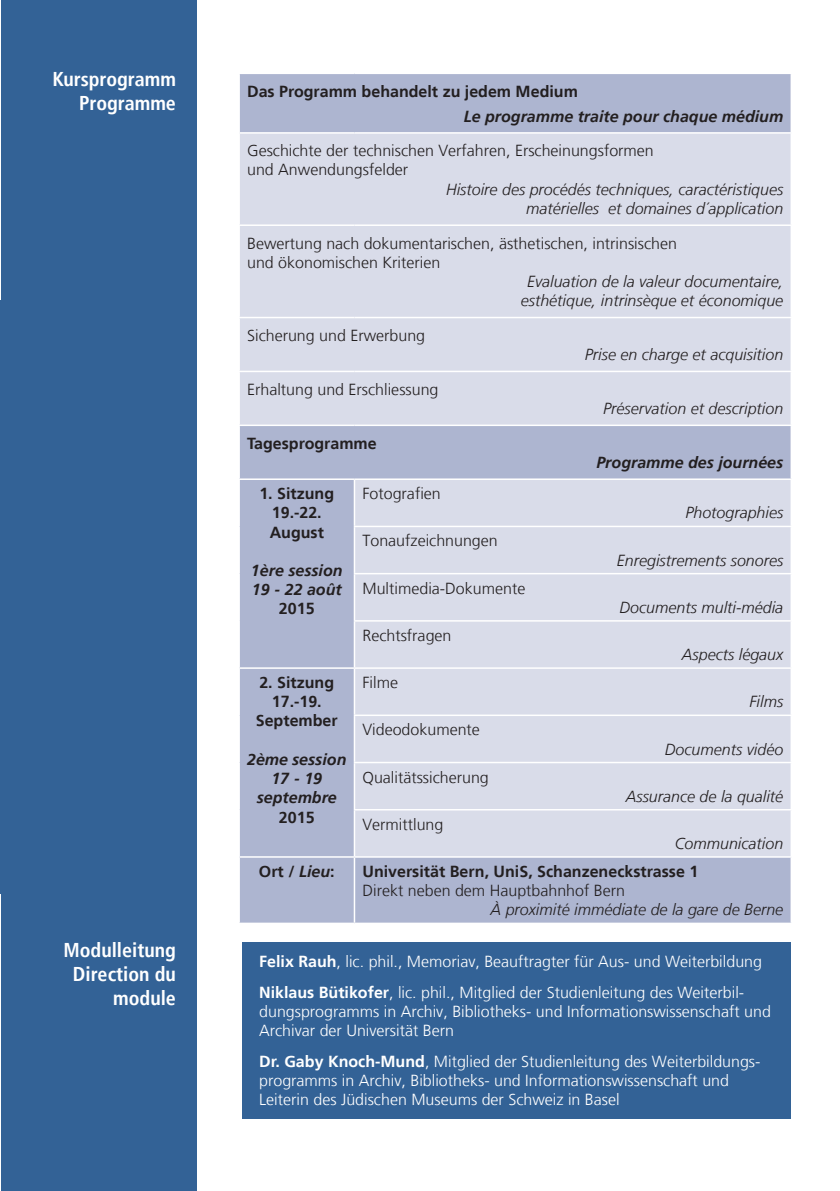
<style>
.page{position:relative;width:840px;height:1191px;background:#fff}
.page>*{position:absolute;margin:0;border:0;box-sizing:border-box;transform-origin:0 0}
.t1{font:700 condensed 20px/24px "Frutiger";color:#fff;text-align:right}
.t2{font:300 16px/19.2px "Frutiger";color:#fff}
.t3{font:italic 300 16px/19.2px "Frutiger";color:#231f20;text-align:right}
.t4{font:300 16px/19.2px "Frutiger";color:#231f20}
.t5{font:700 16px/19.2px "Frutiger";color:#231f20;text-align:center}
.t6{font:italic 700 16px/19.2px "Frutiger";color:#231f20}
.s1{font-style:italic}
.s2{font-weight:700}
</style>
<div class="page">
<div style="left:1px;top:0;width:195px;height:1191px;background:#336296"></div>
<hr style="left:0;top:300px;width:1px;height:593px;background:#336296">
<div style="left:242px;top:942px;width:548px;height:177px;background:#336296"></div>
<div style="left:240px;top:74px;width:550px;height:848px;background:#adb5d0"></div>
<svg style="left:240px;top:134px;width:550px;height:722px;background:#d1d5e4"></svg>
<hr style="left:238px;top:132px;width:116px;height:2px;background:#fff">
<hr style="left:354px;top:132px;width:437px;height:2px;background:#fff">
<hr style="left:238px;top:224px;width:116px;height:2px;background:#fff">
<hr style="left:354px;top:224px;width:437px;height:2px;background:#fff">
<hr style="left:238px;top:317px;width:116px;height:1px;background:#fff">
<hr style="left:354px;top:317px;width:437px;height:1px;background:#fff">
<hr style="left:238px;top:371px;width:116px;height:1px;background:#fff">
<hr style="left:354px;top:371px;width:437px;height:1px;background:#fff">
<hr style="left:238px;top:424px;width:116px;height:2px;background:#fff">
<hr style="left:354px;top:424px;width:437px;height:2px;background:#fff">
<hr style="left:238px;top:478px;width:116px;height:2px;background:#fff">
<hr style="left:354px;top:478px;width:437px;height:2px;background:#fff">
<hr style="left:353px;top:480px;width:2px;height:46px;background:#fff">
<hr style="left:353px;top:526px;width:438px;height:1px;background:#fff">
<hr style="left:353px;top:527px;width:2px;height:46px;background:#fff">
<hr style="left:353px;top:573px;width:438px;height:1px;background:#fff">
<hr style="left:353px;top:574px;width:2px;height:46px;background:#fff">
<hr style="left:353px;top:620px;width:438px;height:1px;background:#fff">
<hr style="left:353px;top:621px;width:2px;height:46px;background:#fff">
<hr style="left:238px;top:667px;width:116px;height:2px;background:#fff">
<hr style="left:354px;top:667px;width:437px;height:2px;background:#fff">
<hr style="left:353px;top:669px;width:2px;height:45px;background:#fff">
<hr style="left:353px;top:714px;width:438px;height:2px;background:#fff">
<hr style="left:353px;top:716px;width:2px;height:46px;background:#fff">
<hr style="left:353px;top:762px;width:438px;height:1px;background:#fff">
<hr style="left:353px;top:763px;width:2px;height:46px;background:#fff">
<hr style="left:353px;top:809px;width:438px;height:1px;background:#fff">
<hr style="left:353px;top:810px;width:2px;height:46px;background:#fff">
<hr style="left:238px;top:856px;width:116px;height:1px;background:#fff">
<hr style="left:354px;top:856px;width:437px;height:1px;background:#fff">
<hr style="left:353px;top:857px;width:2px;height:65px;background:#fff">
<p class="t1" style="left:52px;top:67px;width:125px">Kursprogramm<br>Programme</p>
<p class="t1" style="left:63px;top:938px;width:114px">Modulleitung<br>Direction du module</p>
<p class="t5" style="left:247px;top:82px;width:332px">Das Programm behandelt zu jedem Medium</p>
<p class="t6" style="left:463px;top:106px;width:321px">Le programme traite pour chaque médium</p>
<p class="t4" style="left:247px;top:141px;width:408px">Geschichte der technischen Verfahren, Erscheinungsformen und Anwendungsfelder</p>
<p class="t3" style="left:446px;top:180px;width:338px">Histoire des procédés techniques, caractéristiques matérielles et domaines d´application</p>
<p class="t4" style="left:247px;top:234px;width:431px">Bewertung nach dokumentarischen, ästhetischen, intrinsischen und ökonomischen Kriterien</p>
<p class="t3" style="left:520px;top:272px;width:264px;text-align:center">Evaluation de la valeur documentaire, esthétique, intrinsèque et économique</p>
<p class="t4" style="left:247px;top:326px;width:179px">Sicherung und Erwerbung</p>
<p class="t3" style="left:584px;top:345px;width:200px">Prise en charge et acquisition</p>
<p class="t4" style="left:247px;top:380px;width:193px">Erhaltung und Erschliessung</p>
<p class="t3" style="left:603px;top:399px;width:181px">Préservation et description</p>
<p class="t5" style="left:247px;top:433px;width:131px">Tagesprogramme</p>
<p class="t6" style="left:596px;top:453px;width:188px">Programme des journées</p>
<p class="t5" style="left:259px;top:484px;width:76px">1. Sitzung<br>19.-22.<br>August</p>
<p class="t6" style="left:251px;top:561px;width:93px">1ère session<br>19 - 22 août</p>
<p class="t5" style="left:279px;top:599px;width:37px">2015</p>
<p class="t4" style="left:362px;top:484px;width:80px">Fotografien</p>
<p class="t3" style="left:685px;top:503px;width:99px">Photographies</p>
<p class="t4" style="left:362px;top:531px;width:137px">Tonaufzeichnungen</p>
<p class="t3" style="left:616px;top:550px;width:168px">Enregistrements sonores</p>
<p class="t4" style="left:362px;top:579px;width:164px">Multimedia-Dokumente</p>
<p class="t3" style="left:619px;top:598px;width:165px">Documents multi-média</p>
<p class="t5" style="left:256px;top:673px;width:83px">2. Sitzung<br>17.-19.<br>September</p>
<p class="t6" style="left:247px;top:750px;width:101px;text-align:center">2ème session<br>17 - 19 septembre</p>
<p class="t5" style="left:279px;top:807px;width:37px">2015</p>
<p class="t4" style="left:362px;top:626px;width:90px">Rechtsfragen</p>
<p class="t4" style="left:362px;top:673px;width:37px">Filme</p>
<p class="t4" style="left:362px;top:720px;width:119px">Videodokumente</p>
<p class="t4" style="left:362px;top:767px;width:128px">Qualitätssicherung</p>
<p class="t4" style="left:362px;top:815px;width:82px">Vermittlung</p>
<p class="t3" style="left:681px;top:645px;width:103px">Aspects légaux</p>
<p class="t3" style="left:749px;top:692px;width:35px">Films</p>
<p class="t3" style="left:664px;top:739px;width:120px">Documents vidéo</p>
<p class="t3" style="left:625px;top:786px;width:159px">Assurance de la qualité</p>
<p class="t3" style="left:674px;top:834px;width:110px">Communication</p>
<p class="t5" style="left:259px;top:862px;width:77px">Ort / <span class="s1">Lieu</span>:</p>
<p class="t5" style="left:362px;top:862px;width:337px">Universität Bern, UniS, Schanzeneckstrasse 1</p>
<p class="t4" style="left:362px;top:881px;width:264px">Direkt neben dem Hauptbahnhof Bern</p>
<p class="t3" style="left:490px;top:900px;width:294px">À proximité immédiate de la gare de Berne</p>
<p class="t2" style="left:259px;top:946px;width:504px;line-height:30.6px"><span class="s2">Felix Rauh</span>, lic. phil., Memoriav, Beauftragter für Aus- und Weiterbildung<br><span class="s2">Niklaus Bütikofer</span>, lic. phil., Mitglied der Studienleitung des Weiterbil-</p>
<p class="t2" style="left:259px;top:1002px;width:513px">dungsprogramms in Archiv, Bibliotheks- und Informationswissenschaft und<br>Archivar der Universität Bern</p>
<p class="t2" style="left:259px;top:1051px;width:502px"><span class="s2">Dr. Gaby Knoch-Mund</span>, Mitglied der Studienleitung des Weiterbildungs&shy;programms in Archiv, Bibliotheks- und Informationswissenschaft und<br>Leiterin des Jüdischen Museums der Schweiz in Basel</p>
</div>
